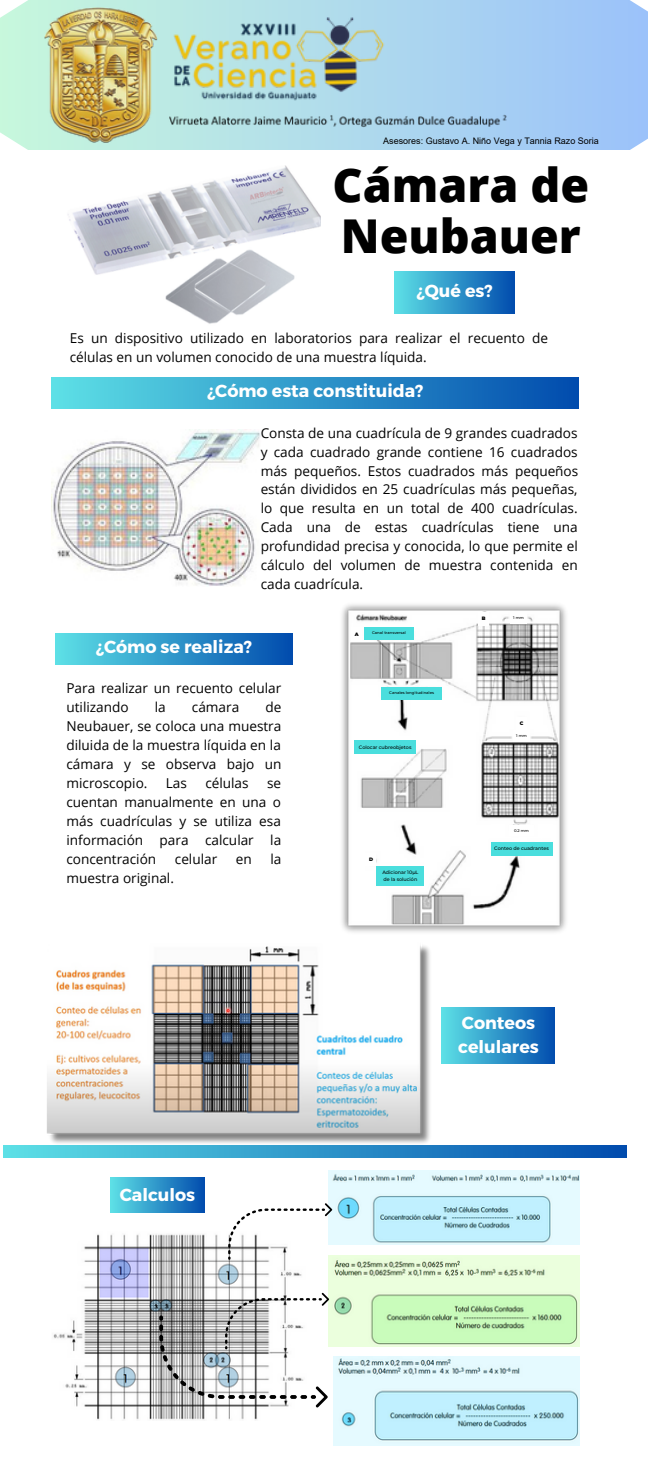
<style>
.page{position:relative;width:648px;height:1458px;background:#fff}
.page>*{position:absolute;margin:0;border:0;box-sizing:border-box;transform-origin:0 0}
.t1{font:800 46.57px/51.1px "Open Sans";color:#000}
.t2{font:700 17.55px/23.6px "Montserrat";color:#fff}
.t3{font:13.5px/18.9px "Open Sans";color:#000;text-align:justify}
.t4{font:9px "Arial";color:#000}
.t5{font:500 4.95px/6.8px "Montserrat";color:#000}
.t6{font:900 4.95px "Montserrat";color:#000}
.t7{font:500 3.82px "Montserrat";color:#000}
</style>
<div class="page">
<div style="left:394px;top:272px;width:121px;height:41px;background:linear-gradient(to right,#5ee1e6,#014cad)"></div>
<div style="left:52px;top:377px;width:526px;height:31px;background:linear-gradient(to right,#5de0e6,#014cad)"></div>
<img style="left:68px;top:165px;width:253px;height:159px">
<img style="left:47px;top:945px;width:395px;height:199px">
<div style="left:441px;top:1007px;width:114px;height:56px;background:linear-gradient(to right,#5ee1e6,#034eaf)"></div>
<div style="left:56px;top:633px;width:236px;height:31px;background:linear-gradient(to right,#5de0e6,#014cae)"></div>
<img style="left:52px;top:430px;width:209px;height:156px">
<div style="left:111px;top:1177px;width:93px;height:36px;background:linear-gradient(to right,#5ddfe6,#024dae)"></div>
<svg style="left:3px;top:1145px;width:624px;height:13px;background:#2f95c9"></svg>
<img style="left:328px;top:1171px;width:251px;height:74px">
<img style="left:328px;top:1255px;width:251px;height:91px">
<img style="left:333px;top:1356px;width:247px;height:90px">
<img style="left:53px;top:1234px;width:249px;height:186px">
<svg style="left:228px;top:1203px;width:104px;height:57px"></svg>
<svg style="left:159px;top:1292px;width:170px;height:116px"></svg>
<img style="left:342px;top:604px;width:224px;height:328px">
<div style="left:491px;top:842px;width:61px;height:13px;background:#4adedd"></div>
<div style="left:354px;top:741px;width:62px;height:13px;background:#4adedd"></div>
<div style="left:365px;top:627px;width:48px;height:12px;background:#4adedd"></div>
<div style="left:381px;top:687px;width:60px;height:12px;background:#4adedd"></div>
<div style="left:377px;top:866px;width:47px;height:19px;background:#4adedd"></div>
<div style="left:365px;top:853px;width:11px;height:13px;background:#fff"></div>
<div style="left:516px;top:717px;width:11px;height:13px;background:#fff"></div>
<div style="left:351px;top:627px;width:11px;height:14px;background:#fff"></div>
<div style="left:478px;top:612px;width:11px;height:13px;background:#fff"></div>
<div style="left:510px;top:612px;width:17px;height:12px;background:#fff"></div>
<div style="left:513px;top:730px;width:16px;height:12px;background:#fff"></div>
<div style="left:509px;top:825px;width:25px;height:11px;background:#fff"></div>
<svg style="left:0;top:0;width:648px;height:150px;background:#abd5ef"></svg>
<img style="left:44px;top:8px;width:113px;height:135px">
<img style="left:163px;top:0;width:236px;height:107px">
<img style="left:166px;top:107px;width:347px;height:29px">
<p class="t4" style="left:383px;top:134px;width:217px">Asesores: Gustavo A. Niño Vega y Tannia Razo Soria</p>
<p class="t1" style="left:332px;top:158px;width:258px">Cámara de<br>Neubauer</p>
<p class="t2" style="left:416px;top:278px;width:78px">¿Qué es?</p>
<p class="t3" style="left:70px;top:329px;width:480px">Es un dispositivo utilizado en laboratorios para realizar el recuento de células en un volumen conocido de una muestra líquida.</p>
<p class="t2" style="left:207px;top:378px;width:218px">¿Cómo esta constituida?</p>
<p class="t3" style="left:261px;top:423px;width:319px">Consta de una cuadrícula de 9 grandes cuadrados y cada cuadrado grande contiene 16 cuadrados más pequeños. Estos cuadrados más pequeños están divididos en 25 cuadrículas más pequeñas, lo que resulta en un total de 400 cuadrículas.<br>Cada una de estas cuadrículas tiene una profundidad precisa y conocida, lo que permite el cálculo del volumen de muestra contenida en cada cuadrícula.</p>
<p class="t2" style="left:96px;top:634px;width:158px">¿Cómo se realiza?</p>
<p class="t3" style="left:66px;top:679px;width:216px">Para realizar un recuento celular utilizando</p>
<p class="t3" style="left:155px;top:698px;width:12px">la</p>
<p class="t3" style="left:192px;top:698px;width:49px">cámara</p>
<p class="t3" style="left:66px;top:698px;width:216px;text-indent:199px">de Neubauer, se coloca una muestra diluida de la muestra líquida en la cámara y se observa bajo un microscopio.</p>
<p class="t3" style="left:166px;top:773px;width:23px">Las</p>
<p class="t3" style="left:205px;top:773px;width:45px">células</p>
<p class="t3" style="left:66px;top:773px;width:216px;text-indent:201px">se cuentan manualmente en una o más cuadrículas y se utiliza esa información para calcular la concentración</p>
<p class="t3" style="left:175px;top:849px;width:44px">celular</p>
<p class="t3" style="left:236px;top:849px;width:17px">en</p>
<p class="t3" style="left:270px;top:849px;width:12px">la</p>
<p class="t3" style="left:66px;top:868px;width:109px">muestra original.</p>
<p class="t2" style="left:120px;top:1182px;width:77px">Calculos</p>
<p class="t6" style="left:355px;top:631px;width:5px">A</p>
<p class="t7" style="left:372px;top:630px;width:35px">Canal transversal</p>
<p class="t7" style="left:389px;top:690px;width:46px">Canales longitudinales</p>
<p class="t5" style="left:359px;top:744px;width:54px">Colocar cubreobjetos</p>
<p class="t6" style="left:369px;top:856px;width:6px">D</p>
<p class="t5" style="left:382px;top:869px;width:38px">Adicionar 10µL de la solución</p>
<p class="t6" style="left:482px;top:616px;width:5px">B</p>
<p class="t7" style="left:513px;top:615px;width:12px">1 mm</p>
<p class="t6" style="left:520px;top:721px;width:5px">C</p>
<p class="t7" style="left:516px;top:733px;width:12px">1 mm</p>
<p class="t7" style="left:514px;top:828px;width:16px">0.2 mm</p>
<p class="t5" style="left:494px;top:845px;width:56px">Conteo de cuadrantes</p>
<p class="t2" style="left:458px;top:1010px;width:82px">Conteos celulares</p>
</div>
